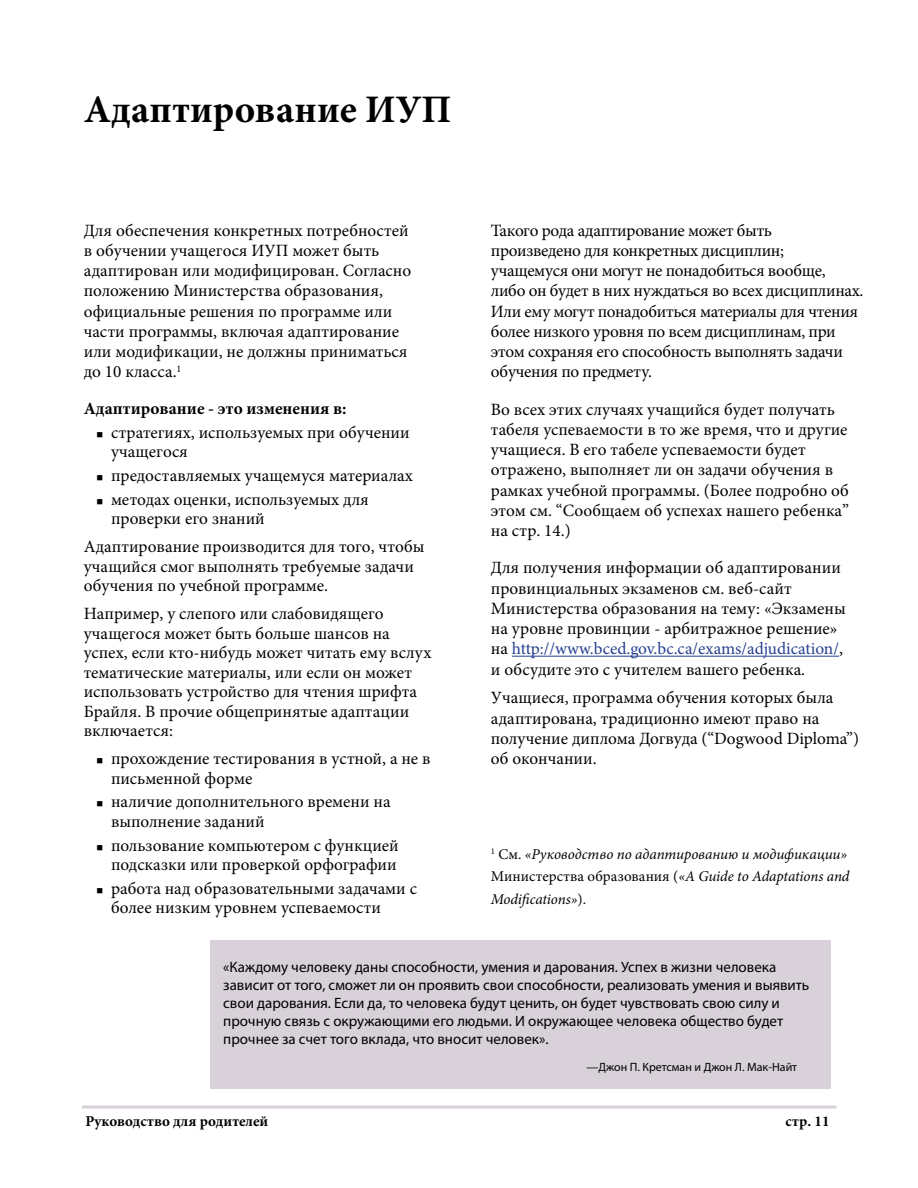
<style>
.page{position:relative;width:918px;height:1188px;background:#fff}
.page>*{position:absolute;margin:0;border:0;box-sizing:border-box;transform-origin:0 0}
.t1{font:700 39px "Minion Pro";color:#000}
.t2{font:17.25px/20.2px "Minion Pro";color:#000}
.t3{font:17.25px/20.2px "Minion Pro";letter-spacing:-.02em;color:#000}
.t4{font:700 17.25px "Minion Pro";color:#000}
.t5{font:15px/18px "Myriad Pro";color:#000}
.t6{font:italic 15px/22.5px "Minion Pro";letter-spacing:-.005em;color:#000}
.t7{font:700 15px "Minion Pro";color:#000}
.t8{font:12px "Myriad Pro";color:#000}
.s1{color:#25408f}
.s2{font-style:normal}
</style>
<div class="page">
<hr style="left:82px;top:1106px;width:755px;height:3px;background:#d8d1d9">
<hr style="left:512px;top:656px;width:327px;height:1px;background:#25408f">
<div style="left:210px;top:940px;width:621px;height:149px;background:#d8d1d9"></div>
<h1 class="t1" style="left:84px;top:82px;width:369px">Адаптирование ИУП</h1>
<p class="t2" style="left:84px;top:220px;width:329px">Для обеспечения конкретных потребностей в обучении учащегося ИУП может быть адаптирован или модифицирован. Согласно положению Министерства образования, официальные решения по программе или части программы, включая адаптирование или модификации, не должны приниматься до 10 класса.<sup>1</sup></p>
<p class="t4" style="left:84px;top:396px;width:264px">Адаптирование - это изменения в:</p>
<p class="t2" style="left:111px;top:423px;width:300px;line-height:19.5px;text-indent:-14px">■ стратегиях, используемых при обучении учащегося</p>
<p class="t2" style="left:97px;top:465px;width:318px">■ предоставляемых учащемуся материалах</p>
<p class="t2" style="left:111px;top:490px;width:259px;line-height:19.5px;text-indent:-14px">■ методах оценки, используемых для проверки его знаний</p>
<p class="t2" style="left:84px;top:537px;width:342px;line-height:19.5px">Адаптирование производится для того, чтобы учащийся смог выполнять требуемые задачи обучения по учебной программе.</p>
<p class="t2" style="left:84px;top:604px;width:349px;line-height:19.5px">Например, у слепого или слабовидящего учащегося может быть больше шансов на успех, если кто-нибудь может читать ему вслух тематические материалы, или если он может использовать устройство для чтения шрифта Брайля. В прочие общепринятые адаптации включается:</p>
<p class="t2" style="left:111px;top:749px;width:321px;line-height:19.5px;text-indent:-14px">■ прохождение тестирования в устной, а не в письменной форме</p>
<p class="t2" style="left:111px;top:792px;width:281px;line-height:19.5px;text-indent:-14px">■ наличие дополнительного времени на выполнение заданий</p>
<p class="t2" style="left:97px;top:836px;width:304px;line-height:19.5px;text-align:right">■ пользование компьютером с функцией подсказки или проверкой орфографии</p>
<p class="t2" style="left:111px;top:879px;width:308px;line-height:19.5px;text-indent:-14px">■ работа над образовательными задачами с более низким уровнем успеваемости</p>
<p class="t3" style="left:491px;top:220px;width:374px">Такого рода адаптирование может быть произведено для конкретных дисциплин; учащемуся они могут не понадобиться вообще, либо он будет в них нуждаться во всех дисциплинах.<br>Или ему могут понадобиться материалы для чтения более низкого уровня по всем дисциплинам, при этом сохраняя его способность выполнять задачи обучения по предмету.</p>
<p class="t2" style="left:491px;top:399px;width:360px">Во всех этих случаях учащийся будет получать табеля успеваемости в то же время, что и другие учащиеся. В его табеле успеваемости будет отражено, выполняет ли он задачи обучения в рамках учебной программы. (Более подробно об этом см. “Сообщаем об успехах нашего ребенка” на стр. 14.)</p>
<p class="t2" style="left:491px;top:558px;width:356px">Для получения информации об адаптировании провинциальных экзаменов см. веб-сайт Министерства образования на тему: «Экзамены на уровне провинции - арбитражное решение» на <span class="s1">http://www.bced.gov.bc.ca/exams/adjudication/</span>, и обсудите это с учителем вашего ребенка.</p>
<p class="t2" style="left:491px;top:688px;width:370px">Учащиеся, программа обучения которых была адаптирована, традиционно имеют право на получение диплома Догвуда (“Dogwood Diploma”) об окончании.</p>
<p class="t6" style="left:491px;top:843px;width:360px"><sup>1</sup> <span class="s2">См.</span> «Руководство по адаптированию и модификации»<br><span class="s2">Министерства образования (</span>«A Guide to Adaptations and<br>Modifications»<span class="s2">).</span></p>
<p class="t5" style="left:223px;top:958px;width:588px">«Каждому человеку даны способности, умения и дарования. Успех в жизни человека зависит от того, сможет ли он проявить свои способности, реализовать умения и выявить свои дарования. Если да, то человека будут ценить, он будет чувствовать свою силу и прочную связь с окружающими его людьми. И окружающее человека общество будет прочнее за счет того вклада, что вносит человек».</p>
<p class="t8" style="left:587px;top:1060px;width:212px">—Джон П. Кретсман и Джон Л. Мак-Найт</p>
<p class="t7" style="left:85px;top:1111px;width:184px">Руководство для родителей</p>
<p class="t7" style="left:786px;top:1111px;width:46px">стр. 11</p>
</div>
